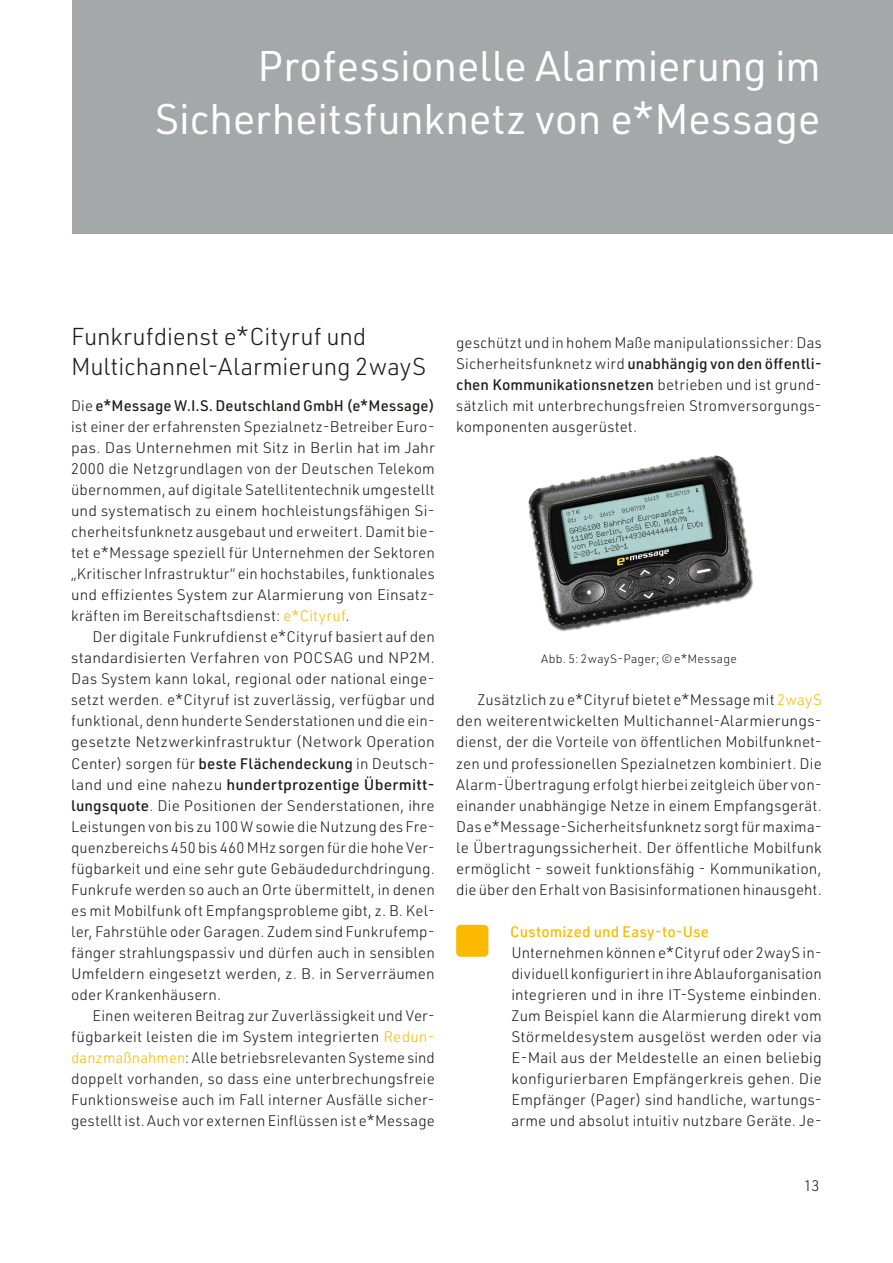
<style>
.page{position:relative;width:893px;height:1263px;background:#fff}
.page>*{position:absolute;margin:0;border:0;box-sizing:border-box;transform-origin:0 0}
.t1{font:42px/52.5px "URWDIN";letter-spacing:-.005em;color:#fff;text-align:right}
.t2{font:300 24px/30px "URWDIN";color:#1d1d1b}
.t3{font:300 15px/21px "URWDIN";letter-spacing:.01em;color:#1d1d1b;text-align:justify}
.t4{font:500 15px "URWDIN";letter-spacing:.015em;color:#fbba00}
.t5{font:300 12px "URWDIN";letter-spacing:.025em;color:#1d1d1b}
.s1{font-weight:500}
.s2{color:#fbba00}
</style>
<div class="page">
<div style="left:72px;top:0;width:821px;height:234px;background:#a5a8a9"></div>
<div style="left:456px;top:925px;width:32px;height:32px;background:#fbba00;border-radius:4px"></div>
<img style="left:528px;top:455px;width:225px;height:177px">
<h1 class="t1" style="left:155px;top:39px;width:667px">Professionelle Alarmierung im<br>Sicherheitsfunknetz von e*Message</h1>
<h2 class="t2" style="left:71px;top:320px;width:356px">Funkrufdienst e*Cityruf und<br>Multichannel-Alarmierung 2wayS</h2>
<p class="t3" style="left:71px;top:395px;width:365px">Die <span class="s1">e*Message W.I.S. Deutschland GmbH (e*Message) </span>ist einer der erfahrensten Spezialnetz-Betreiber Euro&shy;pas. Das Unternehmen mit Sitz in Berlin hat im Jahr 2000 die Netzgrundlagen von der Deutschen Telekom übernommen, auf digitale Satellitentechnik umgestellt und systematisch zu einem hochleistungsfähigen Si&shy;cherheitsfunknetz ausgebaut und erweitert. Damit bie&shy;tet e*Message speziell für Unternehmen der Sektoren „Kritischer Infrastruktur“ ein hochstabiles, funktionales und effizientes System zur Alarmierung von Einsatz&shy;kräften im Bereitschaftsdienst: <span class="s2">e*Cityruf</span>.</p>
<p class="t3" style="left:71px;top:626px;width:365px;text-indent:21px">Der digitale Funkrufdienst e*Cityruf basiert auf den standardisierten Verfahren von POCSAG und NP2M.<br>Das System kann lokal, regional oder national einge&shy;setzt werden. e*Cityruf ist zuverlässig, verfügbar und funktional, denn hunderte Senderstationen und die ein&shy;gesetzte Netzwerkinfrastruktur (Network Operation Center) sorgen für <span class="s1">beste Flächendeckung</span> in Deutsch&shy;land und eine nahezu <span class="s1">hundertprozentige Übermitt&shy;lungsquote</span>. Die Positionen der Senderstationen, ihre Leistungen von bis zu 100 W sowie die Nutzung des Fre&shy;quenzbereichs 450 bis 460 MHz sorgen für die hohe Ver&shy;fügbarkeit und eine sehr gute Gebäudedurchdringung.<br>Funkrufe werden so auch an Orte übermittelt, in denen es mit Mobilfunk oft Empfangsprobleme gibt, z. B. Kel&shy;ler, Fahrstühle oder Garagen. Zudem sind Funkrufemp&shy;fänger strahlungspassiv und dürfen auch in sensiblen Umfeldern eingesetzt werden, z. B. in Serverräumen oder Krankenhäusern.</p>
<p class="t3" style="left:71px;top:1004px;width:365px;text-indent:21px">Einen weiteren Beitrag zur Zuverlässigkeit und Ver&shy;fügbarkeit leisten die im System integrierten <span class="s2">Redun&shy;danzmaßnahmen</span>: Alle betriebsrelevanten Systeme sind doppelt vorhanden, so dass eine unterbrechungsfreie Funktionsweise auch im Fall interner Ausfälle sicher&shy;gestellt ist. Auch vor externen Einflüssen ist e*Message</p>
<p class="t3" style="left:456px;top:332px;width:367px">geschützt und in hohem Maße manipulationssicher: Das Sicherheitsfunknetz wird <span class="s1">unabhängig von den öffentli&shy;chen Kommunikationsnetzen</span> betrieben und ist grund&shy;sätzlich mit unterbrechungsfreien Stromversorgungs&shy;komponenten ausgerüstet.</p>
<p class="t5" style="left:541px;top:651px;width:197px">Abb. 5: 2wayS-Pager; © e*Message</p>
<p class="t3" style="left:456px;top:689px;width:367px;text-indent:21px">Zusätzlich zu e*Cityruf bietet e*Message mit <span class="s2">2wayS </span>den weiterentwickelten Multichannel-Alarmierungs&shy;dienst, der die Vorteile von öffentlichen Mobilfunknet&shy;zen und professionellen Spezialnetzen kombiniert. Die Alarm-Übertragung erfolgt hierbei zeitgleich über von&shy;einander unabhängige Netze in einem Empfangsgerät.<br>Das e*Message-Sicherheitsfunknetz sorgt für maxima&shy;le Übertragungssicherheit. Der öffentliche Mobilfunk ermöglicht - soweit funktionsfähig - Kommunikation, die über den Erhalt von Basisinformationen hinausgeht.</p>
<p class="t4" style="left:510px;top:921px;width:200px">Customized und Easy-to-Use</p>
<p class="t3" style="left:511px;top:941px;width:312px">Unternehmen können e*Cityruf oder 2wayS in&shy;dividuell konfiguriert in ihre Ablauforganisation integrieren und in ihre IT-Systeme einbinden.<br>Zum Beispiel kann die Alarmierung direkt vom Störmeldesystem ausgelöst werden oder via E-Mail aus der Meldestelle an einen beliebig konfigurierbaren Empfängerkreis gehen. Die Empfänger (Pager) sind handliche, wartungs&shy;arme und absolut intuitiv nutzbare Geräte. Je-</p>
<p class="t3" style="left:804px;top:1174px;width:17px">13</p>
</div>
